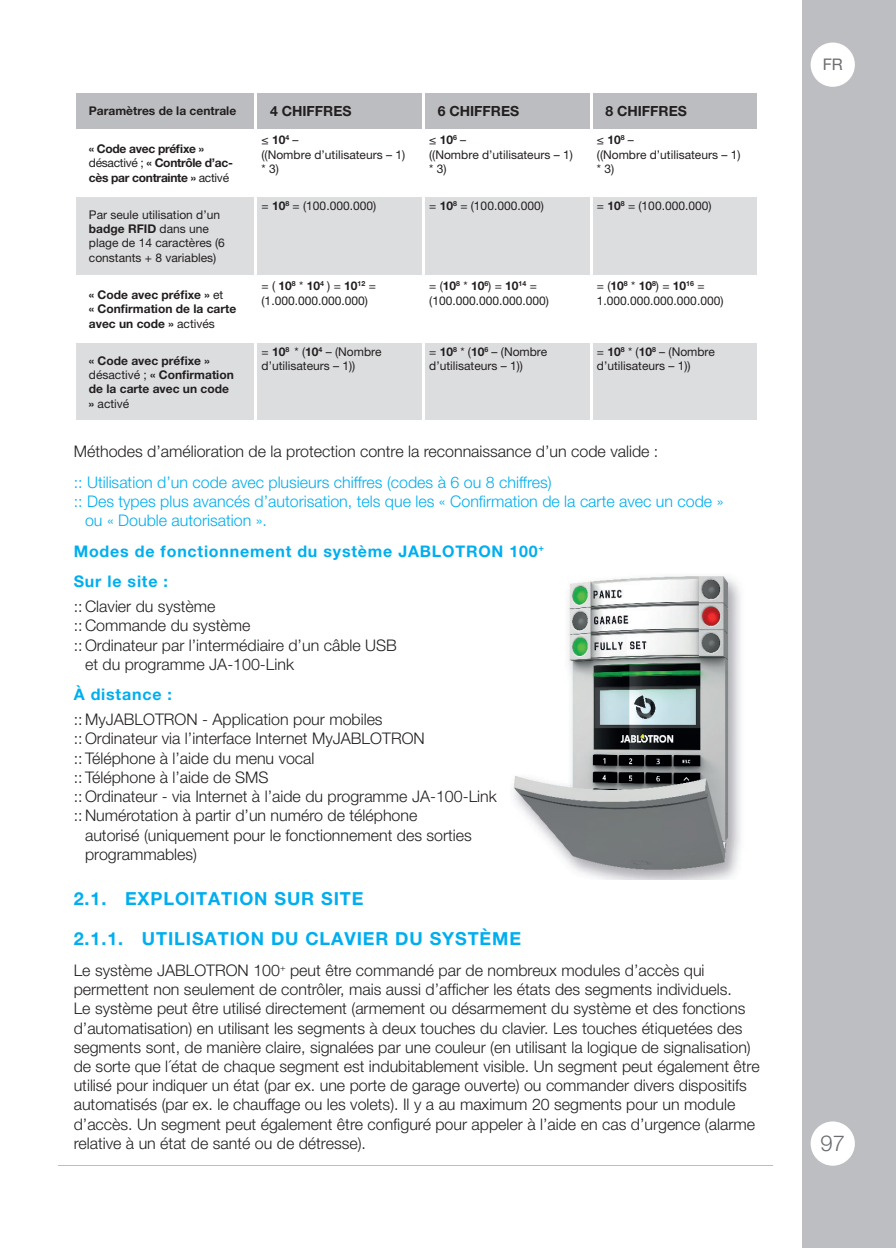
<style>
.page{position:relative;width:896px;height:1248px;background:#fff}
.page>*{position:absolute;margin:0;border:0;box-sizing:border-box;transform-origin:0 0}
.t1{font:300 22px "Helvetica Neue LT Pro";color:#6c6d70}
.t2{font:700 18px "Helvetica Neue LT Pro";letter-spacing:.05em;color:#00aeef}
.t3{font:300 16px/19.2px "Helvetica Neue LT Pro";color:#231f20}
.t4{font:300 16px "Helvetica Neue LT Pro";color:#00aeef}
.t5{font:700 16px/30.6px "Helvetica Neue LT Pro";letter-spacing:.05em;color:#00aeef}
.t6{font:16px "Helvetica Neue LTCYR";color:#6c6d70}
.t7{font:700 14px "Helvetica Neue LT Pro";color:#231f20}
.t8{font:12px/14.4px "Helvetica Neue LT Pro";color:#231f20}
.t9{font:700 12px/14.4px "Helvetica Neue LT Pro";color:#231f20}
.t10{font:700 12px/14.4px "Helvetica Neue LT Pro";letter-spacing:-.025em;color:#231f20}
.s1{font-weight:400}
.s2{font-weight:700}
</style>
<div class="page">
<div style="left:802px;top:0;width:94px;height:1247px;background:#bdbec1"></div>
<svg style="left:810px;top:43px;width:45px;height:44px"></svg>
<div style="left:810px;top:1121px;width:45px;height:44px;background:#fff;border-radius:50%"></div>
<div style="left:76px;top:93px;width:681px;height:36px;background:#bcbdc0"></div>
<svg style="left:76px;top:197px;width:681px;height:223px;fill:#dcdddf"></svg>
<hr style="left:255px;top:93px;width:2px;height:36px;background:#fff">
<hr style="left:422px;top:93px;width:2px;height:36px;background:#fff">
<hr style="left:590px;top:93px;width:2px;height:36px;background:#fff">
<hr style="left:74px;top:275px;width:182px;height:2px;background:#fff">
<hr style="left:74px;top:341px;width:182px;height:2px;background:#fff">
<hr style="left:255px;top:197px;width:2px;height:78px;background:#fff">
<hr style="left:255px;top:277px;width:2px;height:64px;background:#fff">
<hr style="left:255px;top:343px;width:2px;height:78px;background:#fff">
<hr style="left:422px;top:197px;width:2px;height:78px;background:#fff">
<hr style="left:590px;top:197px;width:2px;height:78px;background:#fff">
<hr style="left:422px;top:277px;width:2px;height:64px;background:#fff">
<hr style="left:590px;top:277px;width:2px;height:64px;background:#fff">
<hr style="left:422px;top:343px;width:2px;height:78px;background:#fff">
<hr style="left:590px;top:343px;width:2px;height:78px;background:#fff">
<hr style="left:256px;top:275px;width:504px;height:2px;background:#fff">
<hr style="left:256px;top:341px;width:504px;height:2px;background:#fff">
<img style="left:513px;top:576px;width:228px;height:303px">
<p class="t9" style="left:89px;top:104px;width:149px">Paramètres de la centrale</p>
<p class="t7" style="left:270px;top:106px;width:83px">4 CHIFFRES</p>
<p class="t7" style="left:438px;top:106px;width:83px">6 CHIFFRES</p>
<p class="t7" style="left:605px;top:106px;width:83px">8 CHIFFRES</p>
<p class="t10" style="left:89px;top:143px;width:146px">« Code avec préfixe » <span class="s1">désactivé ;</span> « Contrôle d’ac&shy;cès par contrainte » <span class="s1">activé</span></p>
<p class="t8" style="left:261px;top:134px;width:145px">≤ <span class="s2">10</span><sup>4</sup> –<br>((Nombre d’utilisateurs – 1) * 3)</p>
<p class="t8" style="left:429px;top:134px;width:145px">≤ <span class="s2">10</span><sup>6</sup> –<br>((Nombre d’utilisateurs – 1) * 3)</p>
<p class="t8" style="left:597px;top:134px;width:145px">≤ <span class="s2">10</span><sup>8</sup> –<br>((Nombre d’utilisateurs – 1) * 3)</p>
<p class="t8" style="left:89px;top:209px;width:138px">Par seule utilisation d’un <span class="s2">badge RFID</span> dans une plage de 14 caractères (6 constants + 8 variables)</p>
<p class="t8" style="left:261px;top:200px;width:116px">= <span class="s2">10</span><sup>8</sup> = (100.000.000)</p>
<p class="t8" style="left:429px;top:200px;width:116px">= <span class="s2">10</span><sup>8</sup> = (100.000.000)</p>
<p class="t8" style="left:597px;top:200px;width:116px">= <span class="s2">10</span><sup>8</sup> = (100.000.000)</p>
<p class="t9" style="left:89px;top:289px;width:149px">« Code avec préfixe » <span class="s1">et<br></span>« Confirmation de la carte avec un code » <span class="s1">activés</span></p>
<p class="t8" style="left:261px;top:280px;width:116px">= ( <span class="s2">10</span><sup>8</sup> * <span class="s2">10</span><sup>4</sup> ) = <span class="s2">10</span><sup>12</sup> = (1.000.000.000.000)</p>
<p class="t8" style="left:429px;top:280px;width:121px">= (<span class="s2">10</span><sup>8</sup> * <span class="s2">10</span><sup>6</sup>) = <span class="s2">10</span><sup>14</sup> = (100.000.000.000.000)</p>
<p class="t8" style="left:597px;top:280px;width:128px">= (<span class="s2">10</span><sup>8</sup> * <span class="s2">10</span><sup>8</sup>) = <span class="s2">10</span><sup>16</sup> =<br>1.000.000.000.000.000)</p>
<p class="t9" style="left:89px;top:354px;width:146px">« Code avec préfixe » <span class="s1">désactivé ;</span> « Confirmation de la carte avec un code » <span class="s1">activé</span></p>
<p class="t8" style="left:261px;top:346px;width:122px">= <span class="s2">10</span><sup>8</sup> * (<span class="s2">10</span><sup>4</sup> – (Nombre d’utilisateurs – 1))</p>
<p class="t8" style="left:429px;top:346px;width:120px">= <span class="s2">10</span><sup>8</sup> * (<span class="s2">10</span><sup>6</sup> – (Nombre d’utilisateurs – 1))</p>
<p class="t8" style="left:597px;top:346px;width:120px">= <span class="s2">10</span><sup>8</sup> * (<span class="s2">10</span><sup>8</sup> – (Nombre d’utilisateurs – 1))</p>
<p class="t3" style="left:74px;top:444px;width:586px">Méthodes d’amélioration de la protection contre la reconnaissance d’un code valide :</p>
<p class="t4" style="left:74px;top:476px;width:479px">:: Utilisation d’un code avec plusieurs chiffres (codes à 6 ou 8 chiffres)</p>
<p class="t4" style="left:74px;top:495px;width:651px">:: Des types plus avancés d’autorisation, tels que les « Confirmation de la carte avec un code »</p>
<p class="t4" style="left:85px;top:514px;width:183px">ou « Double autorisation ».</p>
<p class="t5" style="left:74px;top:537px;width:472px">Modes de fonctionnement du système JABLOTRON 100<sup>+<br></sup>Sur le site :</p>
<p class="t3" style="left:74px;top:598px;width:143px">:: Clavier du système</p>
<p class="t3" style="left:74px;top:618px;width:178px">:: Commande du système</p>
<p class="t3" style="left:74px;top:637px;width:325px">:: Ordinateur par l’intermédiaire d’un câble USB</p>
<p class="t3" style="left:85px;top:656px;width:210px">et du programme JA-100-Link</p>
<p class="t5" style="left:74px;top:681px;width:100px">À distance :</p>
<p class="t3" style="left:74px;top:711px;width:310px">:: MyJABLOTRON - Application pour mobiles</p>
<p class="t3" style="left:74px;top:731px;width:352px">:: Ordinateur via l’interface Internet MyJABLOTRON</p>
<p class="t3" style="left:74px;top:750px;width:242px">:: Téléphone à l’aide du menu vocal</p>
<p class="t3" style="left:74px;top:769px;width:196px">:: Téléphone à l’aide de SMS</p>
<p class="t3" style="left:74px;top:788px;width:425px">:: Ordinateur - via Internet à l’aide du programme JA-100-Link</p>
<p class="t3" style="left:74px;top:807px;width:345px">:: Numérotation à partir d’un numéro de téléphone</p>
<p class="t3" style="left:85px;top:827px;width:388px">autorisé (uniquement pour le fonctionnement des sorties</p>
<p class="t3" style="left:85px;top:846px;width:114px">programmables)</p>
<p class="t2" style="left:74px;top:892px;width:291px">2.1. EXPLOITATION SUR SITE</p>
<p class="t2" style="left:74px;top:932px;width:449px">2.1.1. UTILISATION DU CLAVIER DU SYSTÈME</p>
<p class="t3" style="left:74px;top:962px;width:687px">Le système JABLOTRON 100<sup>+</sup> peut être commandé par de nombreux modules d’accès qui permettent non seulement de contrôler, mais aussi d’afficher les états des segments individuels.<br>Le système peut être utilisé directement (armement ou désarmement du système et des fonctions d’automatisation) en utilisant les segments à deux touches du clavier. Les touches étiquetées des segments sont, de manière claire, signalées par une couleur (en utilisant la logique de signalisation) de sorte que l´état de chaque segment est indubitablement visible. Un segment peut également être utilisé pour indiquer un état (par ex. une porte de garage ouverte) ou commander divers dispositifs automatisés (par ex. le chauffage ou les volets). Il y a au maximum 20 segments pour un module d’accès. Un segment peut également être configuré pour appeler à l’aide en cas d’urgence (alarme relative à un état de santé ou de détresse).</p>
<p class="t6" style="left:822px;top:59px;width:22px">FR</p>
<h1 class="t1" style="left:820px;top:1135px;width:26px">97</h1>
</div>
